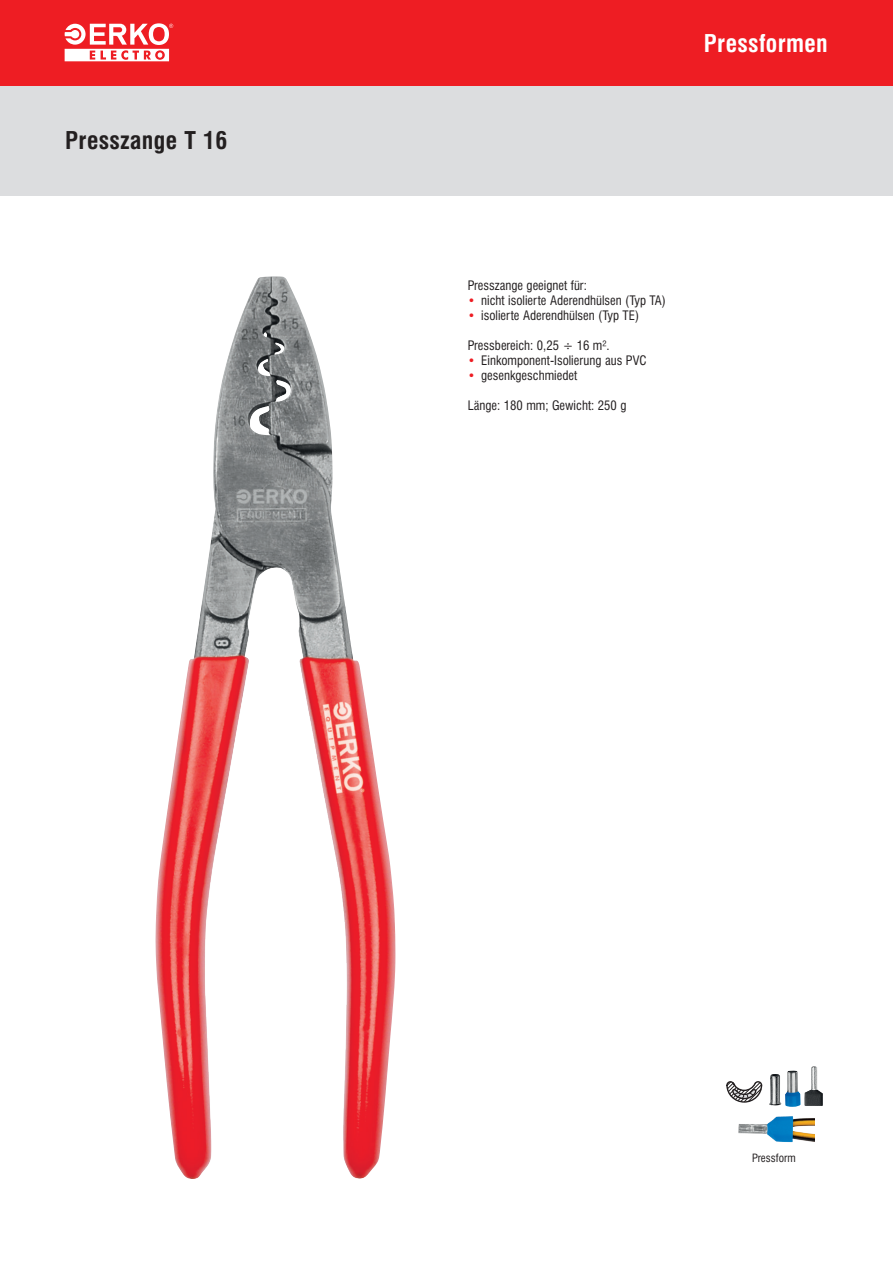
<style>
.page{position:relative;width:893px;height:1263px;background:#fff}
.page>*{position:absolute;margin:0;border:0;box-sizing:border-box;transform-origin:0 0}
._1_NAZWY_TYTULY{font:700 22.5px "Swis 721 Cn PL";letter-spacing:.015em;color:#231f20}
.t1{font:700 22.5px "Swis 721 Cn PL";letter-spacing:.015em;color:#fff}
._01_txt_praski{font:12px "Swis 721 Cn PL";color:#231f20}
._01_txt_praski-2{font:10.5px "Swis 721 Cn PL";color:#231f20}
.s1{color:#ee1d23}
</style>
<div class="page">
<div style="left:0;top:85px;width:893px;height:111px;background:#dcdddf"></div>
<div style="left:0;top:0;width:893px;height:85px;background:#ee1d23"></div>
<svg style="left:65px;top:23px;width:108px;height:38px"></svg>
<img style="left:155px;top:276px;width:240px;height:903px">
<img style="left:738px;top:1116px;width:76px;height:27px">
<img style="left:769px;top:1074px;width:12px;height:32px">
<img style="left:785px;top:1070px;width:15px;height:37px">
<img style="left:804px;top:1066px;width:19px;height:40px">
<svg style="left:726px;top:1081px;width:37px;height:22px"></svg>
<p class="_1_NAZWY_TYTULY" style="left:65px;top:126px;width:164px">Presszange T 16</p>
<h1 class="t1" style="left:704px;top:29px;width:125px">Pressformen</h1>
<p class="_01_txt_praski" style="left:468px;top:278px;width:121px">Presszange geeignet für:</p>
<p class="_01_txt_praski" style="left:468px;top:293px;width:200px"><span class="s1">•</span> nicht isolierte Aderendhülsen (Typ TA)</p>
<p class="_01_txt_praski" style="left:468px;top:308px;width:173px"><span class="s1">•</span> isolierte Aderendhülsen (Typ TE)</p>
<p class="_01_txt_praski" style="left:468px;top:338px;width:144px">Pressbereich: 0,25 ÷ 16 m².</p>
<p class="_01_txt_praski" style="left:468px;top:353px;width:180px"><span class="s1">•</span> Einkomponent-Isolierung aus PVC</p>
<p class="_01_txt_praski" style="left:468px;top:368px;width:111px"><span class="s1">•</span> gesenkgeschmiedet</p>
<p class="_01_txt_praski" style="left:468px;top:398px;width:160px">Länge: 180 mm; Gewicht: 250 g</p>
<p class="_01_txt_praski-2" style="left:752px;top:1151px;width:45px">Pressform</p>
</div>
